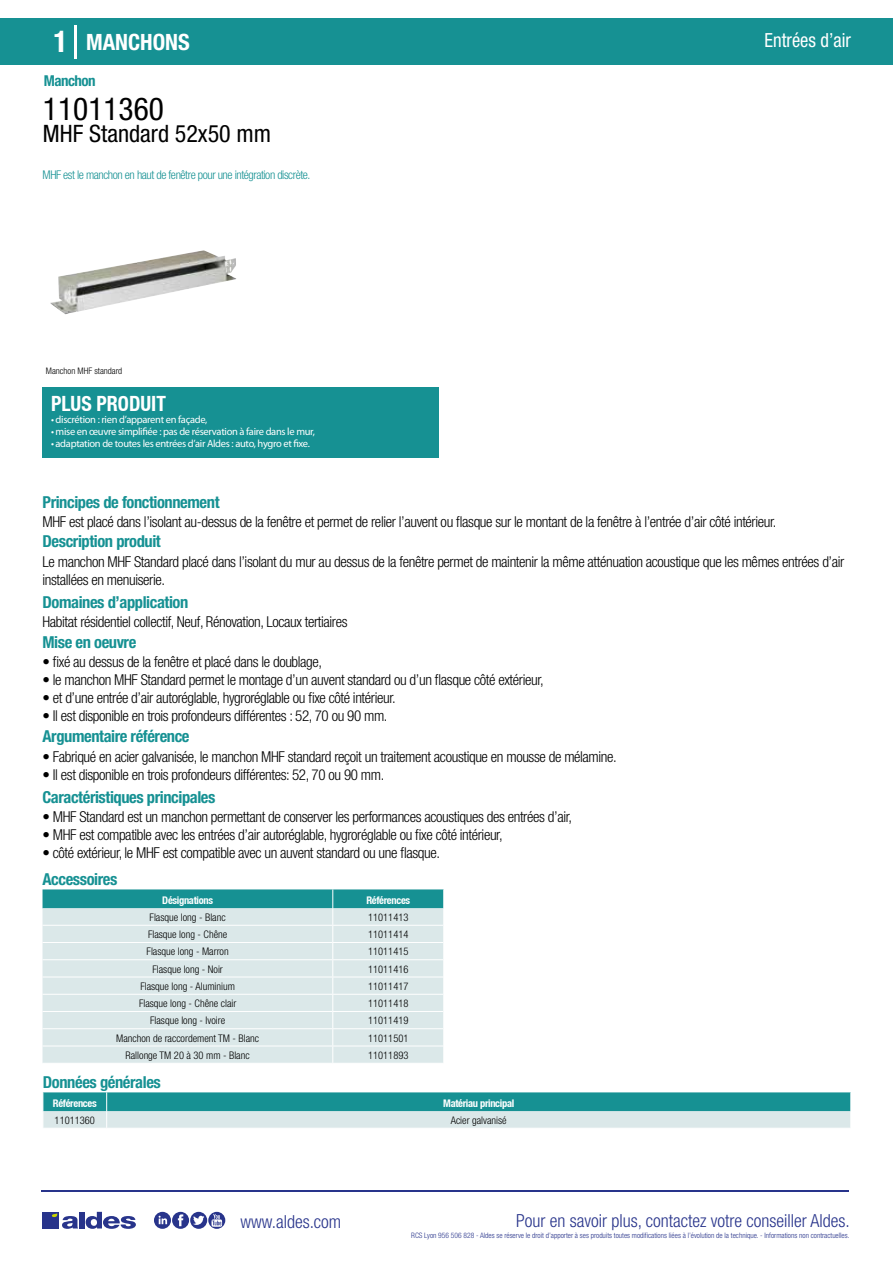
<style>
.page{position:relative;width:893px;height:1263px;background:#fff}
.page>*{position:absolute;margin:0;border:0;box-sizing:border-box;transform-origin:0 0}
.t1{font:condensed 31.5px "Helvetica Neue LT Std";color:#000}
.t2{font:condensed 24px "Helvetica Neue LT Std";color:#000}
.t3{font:700 condensed 22.5px "Helvetica Neue LT Std";color:#fff}
.t4{font:700 condensed 21px "Helvetica Neue";color:#fff;scale:.95 1}
.t5{font:condensed 19.5px "Helvetica Neue LT Std";color:#fff;scale:.95 1}
.t6{font:300 condensed 18px "Helvetica Neue";color:#28348b}
.t7{font:700 condensed 16.5px "Helvetica Neue LT Std";letter-spacing:-.025em;color:#169193}
.t8{font:300 condensed 15px/18px "Helvetica Neue LT Std";letter-spacing:-.025em;color:#000}
.t9{font:700 condensed 15px "Helvetica Neue LT Std";letter-spacing:-.035em;color:#169193}
.t10{font:300 condensed 12px "Helvetica Neue LT Std";letter-spacing:-.035em;color:#169193}
.t11{font:300 condensed 10.5px "Helvetica Neue";color:#000}
.t12{font:10.5px "Myriad Pro";letter-spacing:-.03em;color:#fff}
.t13{font:700 condensed 10.5px "Helvetica Neue";letter-spacing:-.03em;color:#fff}
.t14{font:300 condensed 9px "Helvetica Neue";color:#000}
.t15{font:300 condensed 7.5px "Helvetica Neue";color:#28348b}
.s1{font-size:30px}
</style>
<div class="page">
<div style="left:0;top:18px;width:893px;height:46px;background:#169193"></div>
<div style="left:43px;top:387px;width:396px;height:70px;background:#169193"></div>
<hr style="left:74px;top:25px;width:2px;height:33px;background:#fff">
<svg style="left:50px;top:250px;width:187px;height:65px"></svg>
<svg style="left:43px;top:889px;width:401px;height:174px;background:#c7dfe0"></svg>
<svg style="left:43px;top:1092px;width:808px;height:36px;background:#75bbbd"></svg>
<hr style="left:41px;top:1190px;width:808px;height:1px;background:#28348b">
<svg style="left:154px;top:1212px;width:71px;height:17px"></svg>
<div style="left:42px;top:1212px;width:17px;height:16px;background:#28348b"></div>
<div style="left:79px;top:1212px;width:5px;height:16px;background:#28348b"></div>
<svg style="left:86px;top:1212px;width:50px;height:17px"></svg>
<svg style="left:52px;top:1213px;width:26px;height:16px"></svg>
<h3 class="t3" style="left:54px;top:28px;width:138px"><span class="s1">1</span> MANCHONS</h3>
<h3 class="t5" style="left:765px;top:29px;width:92px">Entrées d’air</h3>
<p class="t9" style="left:44px;top:71px;width:53px">Manchon</p>
<h1 class="t1" style="left:43px;top:91px;width:122px">11011360</h1>
<h2 class="t2" style="left:43px;top:120px;width:230px">MHF Standard 52x50 mm</h2>
<p class="t10" style="left:43px;top:167px;width:269px">MHF est le manchon en haut de fenêtre pour une intégration discrète.</p>
<p class="t14" style="left:46px;top:365px;width:78px">Manchon MHF standard</p>
<h3 class="t4" style="left:51px;top:391px;width:122px">PLUS PRODUIT</h3>
<p class="t12" style="left:51px;top:413px;width:158px">• discrétion : rien d’apparent en façade,</p>
<p class="t12" style="left:51px;top:425px;width:265px">• mise en œuvre simplifiée : pas de réservation à faire dans le mur,</p>
<p class="t12" style="left:51px;top:437px;width:260px">• adaptation de toutes les entrées d’air Aldes : auto, hygro et fixe.</p>
<p class="t7" style="left:43px;top:492px;width:179px">Principes de fonctionnement</p>
<p class="t7" style="left:43px;top:531px;width:120px">Description produit</p>
<p class="t8" style="left:43px;top:513px;width:735px">MHF est placé dans l’isolant au-dessus de la fenêtre et permet de relier l’auvent ou flasque sur le montant de la fenêtre à l’entrée d’air côté intérieur.</p>
<p class="t8" style="left:43px;top:552px;width:803px">Le manchon MHF Standard placé dans l’isolant du mur au dessus de la fenêtre permet de maintenir la même atténuation acoustique que les mêmes entrées d’air installées en menuiserie.</p>
<p class="t8" style="left:43px;top:613px;width:307px">Habitat résidentiel collectif, Neuf, Rénovation, Locaux tertiaires</p>
<p class="t8" style="left:43px;top:652px;width:281px">• fixé au dessus de la fenêtre et placé dans le doublage,</p>
<p class="t8" style="left:43px;top:670px;width:503px">• le manchon MHF Standard permet le montage d’un auvent standard ou d’un flasque côté extérieur,</p>
<p class="t8" style="left:43px;top:688px;width:355px">• et d’une entrée d’air autoréglable, hygroréglable ou fixe côté intérieur.</p>
<p class="t8" style="left:43px;top:706px;width:346px">• Il est disponible en trois profondeurs différentes : 52, 70 ou 90 mm.</p>
<p class="t7" style="left:43px;top:592px;width:147px">Domaines d’application</p>
<p class="t7" style="left:43px;top:632px;width:95px">Mise en oeuvre</p>
<p class="t7" style="left:43px;top:726px;width:149px">Argumentaire référence</p>
<p class="t8" style="left:43px;top:747px;width:576px">• Fabriqué en acier galvanisée, le manchon MHF standard reçoit un traitement acoustique en mousse de mélamine.</p>
<p class="t8" style="left:43px;top:765px;width:343px">• Il est disponible en trois profondeurs différentes: 52, 70 ou 90 mm.</p>
<p class="t7" style="left:43px;top:787px;width:174px">Caractéristiques principales</p>
<p class="t8" style="left:43px;top:808px;width:531px">• MHF Standard est un manchon permettant de conserver les performances acoustiques des entrées d’air,</p>
<p class="t8" style="left:43px;top:826px;width:462px">• MHF est compatible avec les entrées d’air autoréglable, hygroréglable ou fixe côté intérieur,</p>
<p class="t8" style="left:43px;top:844px;width:399px">• côté extérieur, le MHF est compatible avec un auvent standard ou une flasque.</p>
<p class="t7" style="left:43px;top:869px;width:76px">Accessoires</p>
<p class="t13" style="left:162px;top:894px;width:52px">Désignations</p>
<p class="t13" style="left:366px;top:894px;width:45px">Références</p>
<p class="t11" style="left:150px;top:911px;width:78px">Flasque long - Blanc</p>
<p class="t11" style="left:368px;top:911px;width:42px">11011413</p>
<p class="t11" style="left:148px;top:928px;width:81px">Flasque long - Chêne</p>
<p class="t11" style="left:368px;top:928px;width:42px">11011414</p>
<p class="t11" style="left:147px;top:945px;width:84px">Flasque long - Marron</p>
<p class="t11" style="left:368px;top:945px;width:42px">11011415</p>
<p class="t11" style="left:152px;top:963px;width:72px">Flasque long - Noir</p>
<p class="t11" style="left:368px;top:963px;width:42px">11011416</p>
<p class="t11" style="left:140px;top:980px;width:96px">Flasque long - Aluminium</p>
<p class="t11" style="left:368px;top:980px;width:42px">11011417</p>
<p class="t11" style="left:139px;top:997px;width:99px">Flasque long - Chêne clair</p>
<p class="t11" style="left:368px;top:997px;width:42px">11011418</p>
<p class="t11" style="left:150px;top:1014px;width:77px">Flasque long - Ivoire</p>
<p class="t11" style="left:368px;top:1014px;width:42px">11011419</p>
<p class="t11" style="left:116px;top:1032px;width:145px">Manchon de raccordement TM - Blanc</p>
<p class="t11" style="left:368px;top:1032px;width:42px">11011501</p>
<p class="t11" style="left:126px;top:1049px;width:126px">Rallonge TM 20 à 30 mm - Blanc</p>
<p class="t11" style="left:368px;top:1049px;width:42px">11011893</p>
<p class="t7" style="left:43px;top:1072px;width:119px">Données générales</p>
<p class="t13" style="left:53px;top:1097px;width:45px">Références</p>
<p class="t13" style="left:443px;top:1097px;width:72px">Matériau principal</p>
<p class="t11" style="left:55px;top:1114px;width:42px">11011360</p>
<p class="t11" style="left:451px;top:1114px;width:57px">Acier galvanisé</p>
<p class="t6" style="left:240px;top:1211px;width:102px">www.aldes.com</p>
<p class="t6" style="left:516px;top:1211px;width:335px">Pour en savoir plus, contactez votre conseiller Aldes.</p>
<p class="t15" style="left:411px;top:1230px;width:440px">RCS Lyon 956 506 828 - Aldes se réserve le droit d’apporter à ses produits toutes modifications liées à l’évolution de la technique. - Informations non contractuelles.</p>
</div>
